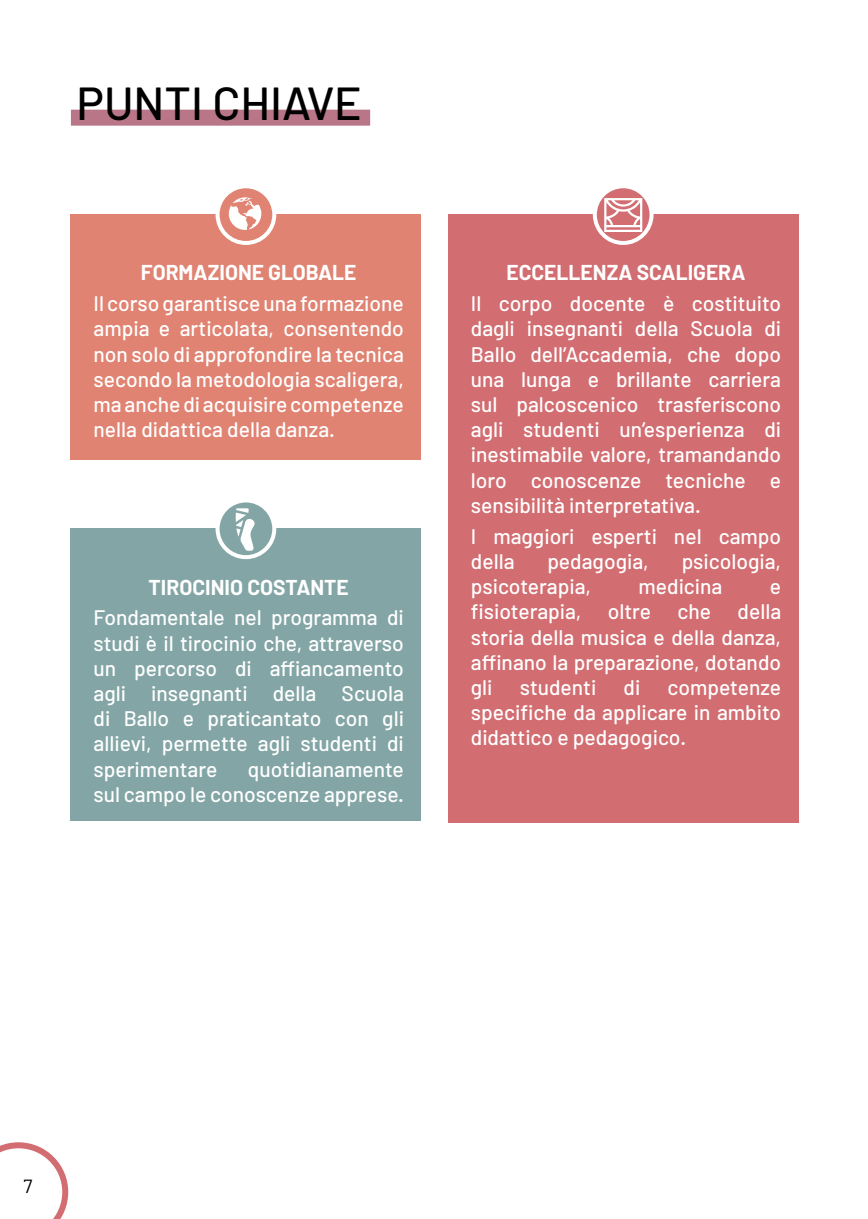
<style>
.page{position:relative;width:868px;height:1219px;background:#fff}
.page>*{position:absolute;margin:0;border:0;box-sizing:border-box;transform-origin:0 0}
.t1{font:500 46.2px "Barlow";color:#000}
.t2{font:500 21px/25.2px "Barlow";color:#fff;text-align:justify}
.t3{font:700 21px "Barlow";color:#fff}
.t4{font:19px "Barlow";color:#000}
</style>
<div class="page">
<svg style="left:0;top:1142px;width:68px;height:77px"></svg>
<div style="left:71px;top:110px;width:299px;height:16px;background:#b87688"></div>
<div style="left:71px;top:214px;width:350px;height:245px;background:#e08372"></div>
<svg style="left:217px;top:186px;width:57px;height:57px"></svg>
<div style="left:215px;top:184px;width:61px;height:61px;border:4px solid #fff;border-radius:50%"></div>
<svg style="left:229px;top:197px;width:32px;height:33px"></svg>
<div style="left:448px;top:214px;width:350px;height:608px;background:#d26d71"></div>
<svg style="left:594px;top:186px;width:57px;height:57px"></svg>
<div style="left:592px;top:184px;width:61px;height:61px;border:4px solid #fff;border-radius:50%"></div>
<svg style="left:604px;top:198px;width:38px;height:34px"></svg>
<div style="left:71px;top:528px;width:350px;height:293px;background:#83a5a5"></div>
<svg style="left:217px;top:500px;width:57px;height:57px;fill:#83a5a5"></svg>
<div style="left:215px;top:498px;width:61px;height:61px;border:4px solid #fff;border-radius:50%"></div>
<svg style="left:236px;top:508px;width:18px;height:43px"></svg>
<h1 class="t1" style="left:77px;top:75px;width:286px">PUNTI CHIAVE</h1>
<p class="t3" style="left:141px;top:260px;width:217px">FORMAZIONE GLOBALE</p>
<p class="t2" style="left:94px;top:291px;width:312px">Il corso garantisce una formazione ampia e articolata, consentendo non solo di approfondire la tecnica secondo la metodologia scaligera, ma anche di acquisire competenze nella didattica della danza.</p>
<p class="t3" style="left:149px;top:574px;width:202px">TIROCINIO COSTANTE</p>
<p class="t2" style="left:94px;top:605px;width:312px">Fondamentale nel programma di studi è il tirocinio che, attraverso un percorso di affiancamento agli insegnanti della Scuola di Ballo e praticantato con gli allievi, permette agli studenti di sperimentare</p>
<p class="t2" style="left:94px;top:756px;width:312px;text-align:right">quotidianamente<br>sul campo le conoscenze apprese.</p>
<p class="t3" style="left:506px;top:260px;width:240px">ECCELLENZA SCALIGERA</p>
<p class="t2" style="left:471px;top:291px;width:312px">Il corpo docente è costituito dagli insegnanti della Scuola di Ballo dell’Accademia, che dopo una lunga e brillante carriera sul palcoscenico trasferiscono agli studenti un’esperienza di inestimabile valore, tramandando loro conoscenze tecniche e sensibilità interpretativa.</p>
<p class="t2" style="left:471px;top:523px;width:312px">I maggiori esperti nel campo della</p>
<p class="t2" style="left:547px;top:548px;width:103px">pedagogia,</p>
<p class="t2" style="left:681px;top:548px;width:101px">psicologia,</p>
<p class="t2" style="left:471px;top:574px;width:122px">psicoterapia,</p>
<p class="t2" style="left:638px;top:574px;width:85px">medicina</p>
<p class="t2" style="left:769px;top:574px;width:13px">e</p>
<p class="t2" style="left:471px;top:599px;width:112px">fisioterapia,</p>
<p class="t2" style="left:607px;top:599px;width:45px">oltre</p>
<p class="t2" style="left:677px;top:599px;width:35px">che</p>
<p class="t2" style="left:471px;top:599px;width:312px;text-indent:266px">della storia della musica e della danza, affinano la preparazione, dotando gli</p>
<p class="t2" style="left:519px;top:674px;width:78px">studenti</p>
<p class="t2" style="left:623px;top:674px;width:18px">di</p>
<p class="t2" style="left:471px;top:674px;width:312px;text-indent:196px">competenze specifiche da applicare in ambito didattico e pedagogico.</p>
<p class="t4" style="left:23px;top:1175px;width:10px">7</p>
</div>
